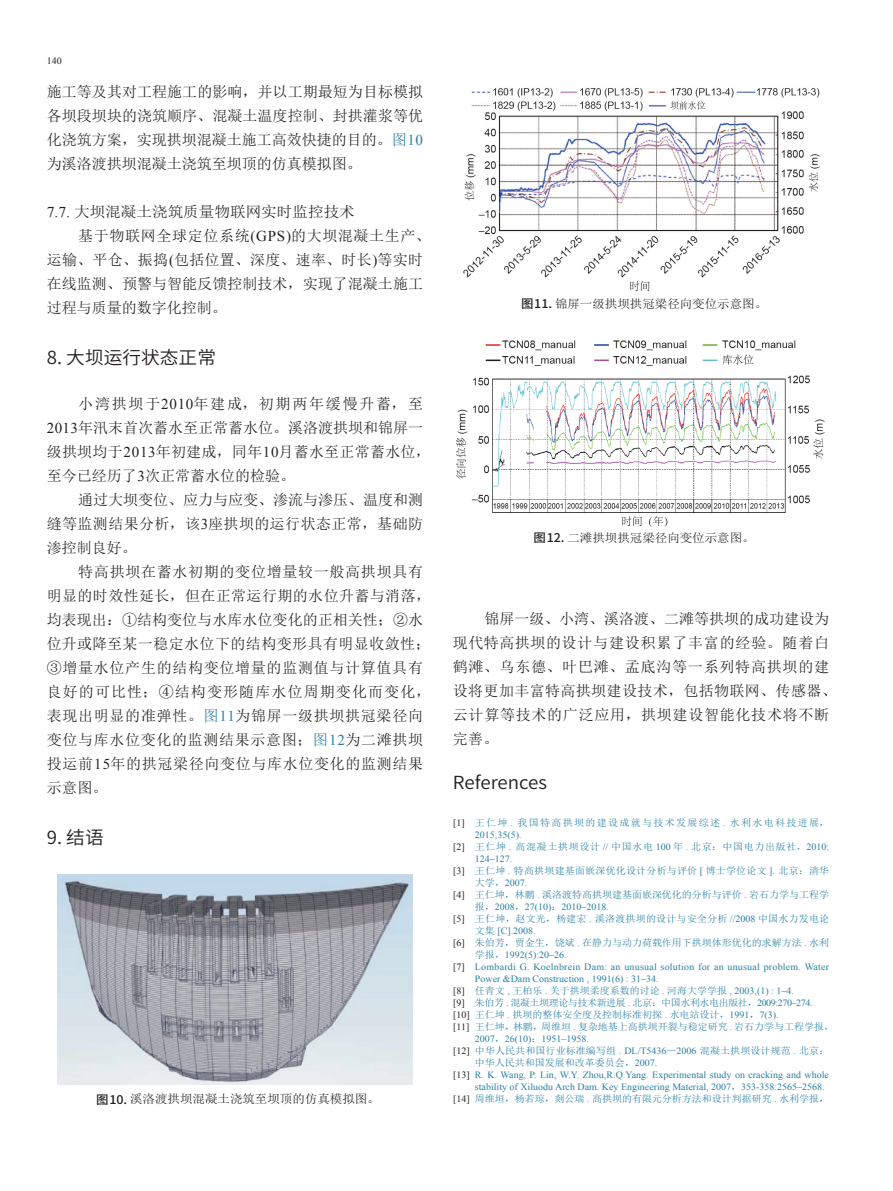
<style>
.page{position:relative;width:893px;height:1191px;background:#fff}
.page>*{position:absolute;margin:0;border:0;box-sizing:border-box;transform-origin:0 0}
.t1{font:18px "Source Han Sans CN";color:#231f20;scale:1.04 1}
.t2{font:15px/24px "Sim Sun";letter-spacing:.045em;color:#231f20}
.t3{font:15px/24px "Sim Sun";letter-spacing:.025em;color:#231f20;text-align:justify}
.t4{font:15px/24px "Sim Sun";letter-spacing:.05em;color:#231f20}
.t5{font:15px/24px "Sim Sun";color:#231f20}
.t6{font:15px "Sim Sun";letter-spacing:.005em;color:#231f20}
.t7{font:15px "Sim Sun";color:#231f20;scale:1.04 1}
.t8{font:12px "Sim Sun";color:#231f20;scale:1.04 1}
.t9{font:9.6px/12px "Sim Sun";color:#277ea2;scale:1.04 1}
.t10{font:9.6px/12px "Times New Roman";color:#277ea2;scale:1.04 1}
.t11{font:9.6px "Sim Sun";letter-spacing:.02em;color:#277ea2;scale:1.04 1}
.t12{font:9.6px "Times New Roman";letter-spacing:.025em;color:#277ea2;scale:1.04 1}
.t13{font:9.6px "Sim Sun";letter-spacing:.07em;color:#277ea2;scale:1.04 1}
.t14{font:9.6px "Sim Sun";letter-spacing:.135em;color:#277ea2;scale:1.04 1}
.t15{font:9.6px "Times New Roman";color:#231f20;scale:1.04 1}
.s1{color:#277ea2}
.s2{font-family:"Times New Roman";color:#277ea2}
.s3{font-family:"Times New Roman"}
.s4{font-family:"Source Han Sans CN";font-weight:500}
.s5{font-family:"Times New Roman";color:#231f20}
.s6{font-family:"Sim Sun"}
.s7{color:#231f20}
</style>
<div class="page">
<img style="left:58px;top:874px;width:354px;height:210px">
<img style="left:463px;top:88px;width:357px;height:204px">
<img style="left:457px;top:340px;width:368px;height:187px">
<p class="t15" style="left:47px;top:54px;width:16px">140</p>
<h2 class="t3" style="left:47px;top:80px;width:378px">施工等及其对工程施工的影响，并以工期最短为目标模拟各坝段坝块的浇筑顺序、混凝土温度控制、封拱灌浆等优化浇筑方案，实现拱坝混凝土施工高效快捷的目的。<span class="s1">图</span><span class="s2">10</span>为溪洛渡拱坝混凝土浇筑至坝顶的仿真模拟图。</h2>
<h2 class="t7" style="left:47px;top:204px;width:298px"><span class="s3">7.7.</span> 大坝混凝土浇筑质量物联网实时监控技术</h2>
<h2 class="t2" style="left:78px;top:224px;width:354px">基于物联网全球定位系统<span class="s3">(GPS)</span>的大坝混凝土生产、</h2>
<h2 class="t3" style="left:47px;top:248px;width:378px">运输、平仓、振捣<span class="s3">(</span>包括位置、深度、速率、时长<span class="s3">)</span>等实时</h2>
<h2 class="t6" style="left:47px;top:276px;width:378px">在线监测、预警与智能反馈控制技术，实现了混凝土施工</h2>
<h2 class="t5" style="left:47px;top:296px;width:181px">过程与质量的数字化控制。</h2>
<h1 class="t1" style="left:47px;top:347px;width:164px">8. 大坝运行状态正常</h1>
<h2 class="t5" style="left:47px;top:392px;width:385px;text-indent:32px">小湾拱坝于<span class="s3">2010</span>年建成，初期两年缓慢升蓄，至<br><span class="s3">2013</span>年汛末首次蓄水至正常蓄水位。溪洛渡拱坝和锦屏一级拱坝均于<span class="s3">2013</span>年初建成，同年<span class="s3">10</span>月蓄水至正常蓄水位，至今已经历了<span class="s3">3</span>次正常蓄水位的检验。</h2>
<h2 class="t3" style="left:47px;top:488px;width:378px;text-indent:32px">通过大坝变位、应力与应变、渗流与渗压、温度和测缝等监测结果分析，该<span class="s3">3</span>座拱坝的运行状态正常，基础防渗控制良好。</h2>
<p class="t2" style="left:47px;top:560px;width:385px;text-indent:32px">特高拱坝在蓄水初期的变位增量较一般高拱坝具有明显的时效性延长，但在正常运行期的水位升蓄与消落，均表现出：①结构变位与水库水位变化的正相关性；②水位升或降至某一稳定水位下的结构变形具有明显收敛性；<br>③增量水位产生的结构变位增量的监测值与计算值具有良好的可比性；④结构变形随库水位周期变化而变化，表现出明显的准弹性。<span class="s1">图</span><span class="s2">11</span>为锦屏一级拱坝拱冠梁径向变位与库水位变化的监测结果示意图；<span class="s1">图</span><span class="s2">12</span>为二滩拱坝投运前<span class="s3">15</span>年的拱冠梁径向变位与库水位变化的监测结果示意图。</p>
<h1 class="t1" style="left:47px;top:827px;width:56px">9. 结语</h1>
<p class="t8" style="left:96px;top:1093px;width:274px"><span class="s4">图10.</span> 溪洛渡拱坝混凝土浇筑至坝顶的仿真模拟图。</p>
<p class="t8" style="left:521px;top:298px;width:238px"><span class="s4">图11.</span> 锦屏一级拱坝拱冠梁径向变位示意图。</p>
<p class="t8" style="left:534px;top:531px;width:214px"><span class="s4">图12.</span> 二滩拱坝拱冠梁径向变位示意图。</p>
<h2 class="t4" style="left:453px;top:606px;width:385px;text-indent:32px">锦屏一级、小湾、溪洛渡、二滩等拱坝的成功建设为现代特高拱坝的设计与建设积累了丰富的经验。随着白鹤滩、乌东德、叶巴滩、孟底沟等一系列特高拱坝的建设将更加丰富特高拱坝建设技术，包括物联网、传感器、云计算等技术的广泛应用，拱坝建设智能化技术将不断完善。</h2>
<h1 class="t1" style="left:453px;top:772px;width:92px">References</h1>
<p class="t14" style="left:453px;top:818px;width:363px"><span class="s5">[1]</span> 王仁坤 <span class="s3">.</span> 我国特高拱坝的建设成就与技术发展综述 <span class="s3">.</span> 水利水电科技进展，</p>
<p class="t10" style="left:475px;top:829px;width:46px">2015,35(5).</p>
<p class="t13" style="left:453px;top:842px;width:363px"><span class="s5">[2]</span> 王仁坤 <span class="s3">.</span> 高混凝土拱坝设计 <span class="s3">//</span> 中国水电 <span class="s3">100</span> 年 <span class="s3">.</span> 北京：中国电力出版社，<span class="s3">2010:</span></p>
<p class="t10" style="left:475px;top:853px;width:37px">124–127.</p>
<p class="t11" style="left:453px;top:866px;width:363px"><span class="s5">[3]</span> 王仁坤 <span class="s3">.</span> 特高拱坝建基面嵌深优化设计分析与评价 <span class="s3">[</span> 博士学位论文 <span class="s3">].</span> 北京：清华</p>
<p class="t10" style="left:475px;top:877px;width:52px"><span class="s6">大学，</span>2007.</p>
<p class="t9" style="left:453px;top:888px;width:363px"><span class="s5">[4]</span> 王仁坤，林鹏 <span class="s3">.</span> 溪洛渡特高拱坝建基面嵌深优化的分析与评价 <span class="s3">.</span> 岩石力学与工程学</p>
<p class="t10" style="left:475px;top:901px;width:130px"><span class="s6">报，</span>2008<span class="s6">，</span>27(10)<span class="s6">：</span>2010–2018.</p>
<p class="t11" style="left:453px;top:914px;width:363px"><span class="s5">[5]</span> 王仁坤，赵文光，杨建宏 <span class="s3">.</span> 溪洛渡拱坝的设计与安全分析 <span class="s3">//2008</span> 中国水力发电论</p>
<p class="t10" style="left:475px;top:925px;width:60px"><span class="s6">文集</span> [C].2008.</p>
<p class="t9" style="left:453px;top:936px;width:363px"><span class="s5">[6]</span> 朱伯芳，贾金生，饶斌 <span class="s3">.</span> 在静力与动力荷载作用下拱坝体形优化的求解方法 <span class="s3">.</span> 水利</p>
<p class="t10" style="left:475px;top:949px;width:90px"><span class="s6">学报，</span>1992(5):20–26.</p>
<p class="t12" style="left:453px;top:960px;width:363px"><span class="s7">[7]</span> Lombardi G. Koelnbrein Dam: an unusual solution for an unusual problem. Water</p>
<p class="t10" style="left:475px;top:973px;width:178px">Power &amp;Dam Construction , 1991(6) : 31–34.</p>
<p class="t9" style="left:453px;top:984px;width:368px"><span class="s5">[8]</span> 任青文 <span class="s3">,</span> 王柏乐 <span class="s3">.</span> 关于拱坝柔度系数的讨论 <span class="s3">.</span> 河海大学学报 <span class="s3">, 2003,(1) : 1–4.<br></span><span class="s5">[9]</span> 朱伯芳 <span class="s3">.</span> 混凝土坝理论与技术新进展 <span class="s3">.</span> 北京：中国水利水电出版社，<span class="s3">2009:270–274.<br></span><span class="s5">[10]</span> 王仁坤 <span class="s3">.</span> 拱坝的整体安全度及控制标准初探 <span class="s3">.</span> 水电站设计，<span class="s3">1991</span>，<span class="s3">7(3).<br></span><span class="s5">[11]</span> 王仁坤，林鹏，周维垣 <span class="s3">.</span> 复杂地基上高拱坝开裂与稳定研究 <span class="s3">.</span> 岩石力学与工程学报，</p>
<p class="t10" style="left:475px;top:1033px;width:111px">2007<span class="s6">，</span>26(10)<span class="s6">：</span>1951–1958.</p>
<p class="t9" style="left:475px;top:1044px;width:342px;text-indent:-22px"><span class="s5">[12]</span> 中华人民共和国行业标准编写组 <span class="s3">. DL/T5436</span>—<span class="s3">2006</span> 混凝土拱坝设计规范 <span class="s3">.</span> 北京：中华人民共和国发展和改革委员会，<span class="s3">2007.</span></p>
<p class="t10" style="left:475px;top:1069px;width:342px;text-indent:-22px"><span class="s7">[13]</span> R. K. Wang, P. Lin, W.Y. Zhou,R.Q.Yang. Experimental study on cracking and whole stability of Xiluodu Arch Dam. Key Engineering Material, 2007<span class="s6">，</span>353-358:2565–2568.</p>
<p class="t9" style="left:453px;top:1092px;width:363px"><span class="s5">[14]</span> 周维垣，杨若琼，剡公瑞 <span class="s3">.</span> 高拱坝的有限元分析方法和设计判据研究 <span class="s3">.</span> 水利学报，</p>
</div>
